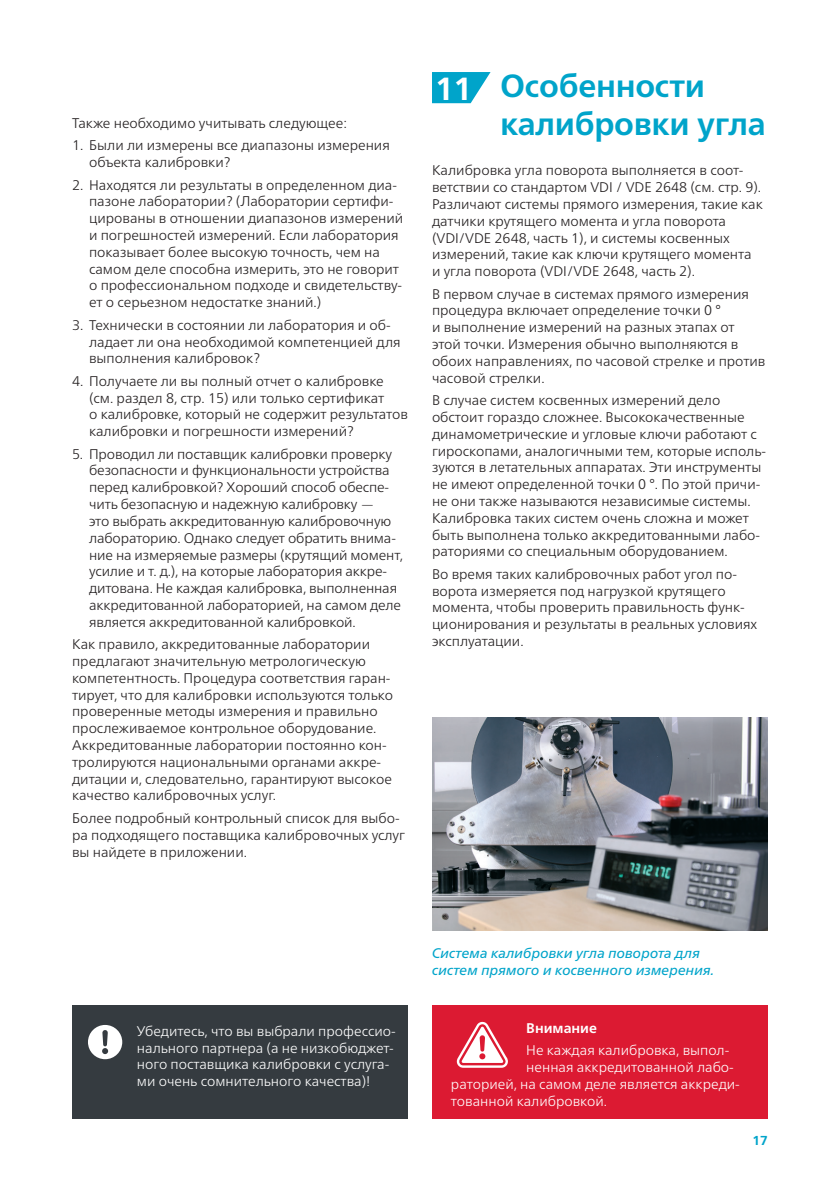
<style>
.page{position:relative;width:840px;height:1191px;background:#fff}
.page>*{position:absolute;margin:0;border:0;box-sizing:border-box;transform-origin:0 0}
.t1{font:700 32px/38px "Neue Frutiger World";letter-spacing:-.01em;color:#00a4ca}
.t2{font:700 32px "Neue Frutiger World";color:#fff}
.t3{font:300 14px/16.8px "Neue Frutiger World";color:#231f20}
.t4{font:300 14px/16.8px "Neue Frutiger World";color:#fff}
.t5{font:italic 14px/16.8px "Neue Frutiger World";color:#00a4ca}
.t6{font:700 14px "Neue Frutiger World";color:#fff}
.t7{font:700 13px "Neue Frutiger World";color:#00a4ca}
</style>
<div class="page">
<div style="left:72px;top:1005px;width:336px;height:114px;background:#353b40"></div>
<svg style="left:432px;top:72px;width:58px;height:31px"></svg>
<div style="left:432px;top:1005px;width:335px;height:114px;background:#dc1a32"></div>
<svg style="left:456px;top:1021px;width:51px;height:46px"></svg>
<div style="left:88px;top:1025px;width:34px;height:34px;background:#fff;border-radius:50%"></div>
<svg style="left:102px;top:1030px;width:6px;height:24px"></svg>
<img style="left:432px;top:717px;width:335px;height:213px">
<p class="t3" style="left:72px;top:115px;width:276px">Также необходимо учитывать следующее:</p>
<p class="t3" style="left:89px;top:137px;width:302px;text-indent:-17px">1. Были ли измерены все диапазоны измерения объекта калибровки?</p>
<p class="t3" style="left:89px;top:176px;width:315px;text-indent:-17px">2. Находятся ли результаты в определенном диа&shy;пазоне лаборатории? (Лаборатории сертифи&shy;цированы в отношении диапазонов измерений и погрешностей измерений. Если лаборатория показывает более высокую точность, чем на самом деле способна измерить, это не говорит о профессиональном подходе и свидетельству&shy;ет о серьезном недостатке знаний.)</p>
<p class="t3" style="left:89px;top:316px;width:313px;text-indent:-17px">3. Технически в состоянии ли лаборатория и об&shy;ладает ли она необходимой компетенцией для выполнения калибровок?</p>
<p class="t3" style="left:89px;top:372px;width:320px;text-indent:-17px">4. Получаете ли вы полный отчет о калибровке (см. раздел 8, стр. 15) или только сертификат<br>о калибровке, который не содержит результатов калибровки и погрешности измерений?</p>
<p class="t3" style="left:89px;top:445px;width:315px;text-indent:-17px">5. Проводил ли поставщик калибровки проверку безопасности и функциональности устройства перед калибровкой? Хороший способ обеспе&shy;чить безопасную и надежную калибровку —<br>это выбрать аккредитованную калибровочную лабораторию. Однако следует обратить внима&shy;ние на измеряемые размеры (крутящий момент, усилие и т. д.), на которые лаборатория аккре&shy;дитована. Не каждая калибровка, выполненная аккредитованной лабораторией, на самом деле является аккредитованной калибровкой.</p>
<p class="t3" style="left:72px;top:636px;width:322px">Как правило, аккредитованные лаборатории предлагают значительную метрологическую компетентность. Процедура соответствия гаран&shy;тирует, что для калибровки используются только проверенные методы измерения и правильно прослеживаемое контрольное оборудование.<br>Аккредитованные лаборатории постоянно кон&shy;тролируются национальными органами аккре&shy;дитации и, следовательно, гарантируют высокое качество калибровочных услуг.</p>
<p class="t3" style="left:72px;top:809px;width:334px">Более подробный контрольный список для выбо&shy;ра подходящего поставщика калибровочных услуг вы найдете в приложении.</p>
<h1 class="t2" style="left:435px;top:61px;width:39px">11</h1>
<h1 class="t1" style="left:500px;top:67px;width:267px">Особенности калибровки угла</h1>
<p class="t3" style="left:432px;top:162px;width:332px">Калибровка угла поворота выполняется в соот&shy;ветствии со стандартом VDI / VDE 2648 (см. стр. 9).<br>Различают системы прямого измерения, такие как датчики крутящего момента и угла поворота (VDI/VDE 2648, часть 1), и системы косвенных измерений, такие как ключи крутящего момента и угла поворота (VDI/VDE 2648, часть 2).</p>
<p class="t3" style="left:432px;top:285px;width:335px">В первом случае в системах прямого измерения процедура включает определение точки 0 °<br>и выполнение измерений на разных этапах от этой точки. Измерения обычно выполняются в обоих направлениях, по часовой стрелке и против часовой стрелки.</p>
<p class="t3" style="left:432px;top:392px;width:335px">В случае систем косвенных измерений дело обстоит гораздо сложнее. Высококачественные динамометрические и угловые ключи работают с гироскопами, аналогичными тем, которые исполь&shy;зуются в летательных аппаратах. Эти инструменты не имеют определенной точки 0 °. По этой причи&shy;не они также называются независимые системы.<br>Калибровка таких систем очень сложна и может быть выполнена только аккредитованными лабо&shy;раториями со специальным оборудованием.</p>
<p class="t3" style="left:432px;top:565px;width:326px">Во время таких калибровочных работ угол по&shy;ворота измеряется под нагрузкой крутящего момента, чтобы проверить правильность функ&shy;ционирования и результаты в реальных условиях эксплуатации.</p>
<p class="t4" style="left:137px;top:1022px;width:260px">Убедитесь, что вы выбрали профессио&shy;нального партнера (а не низкобюджет&shy;ного поставщика калибровки с услуга&shy;ми очень сомнительного качества)!</p>
<p class="t5" style="left:432px;top:944px;width:283px">Система калибровки угла поворота для систем прямого и косвенного измерения.</p>
<p class="t6" style="left:526px;top:1015px;width:72px">Внимание</p>
<p class="t4" style="left:526px;top:1042px;width:204px">Не каждая калибровка, выпол-</p>
<p class="t4" style="left:526px;top:1058px;width:209px">ненная аккредитованной лабо-</p>
<p class="t4" style="left:450px;top:1075px;width:290px">раторией, на самом деле является аккреди-</p>
<p class="t4" style="left:450px;top:1092px;width:158px">тованной калибровкой.</p>
<p class="t7" style="left:752px;top:1129px;width:17px">17</p>
</div>
